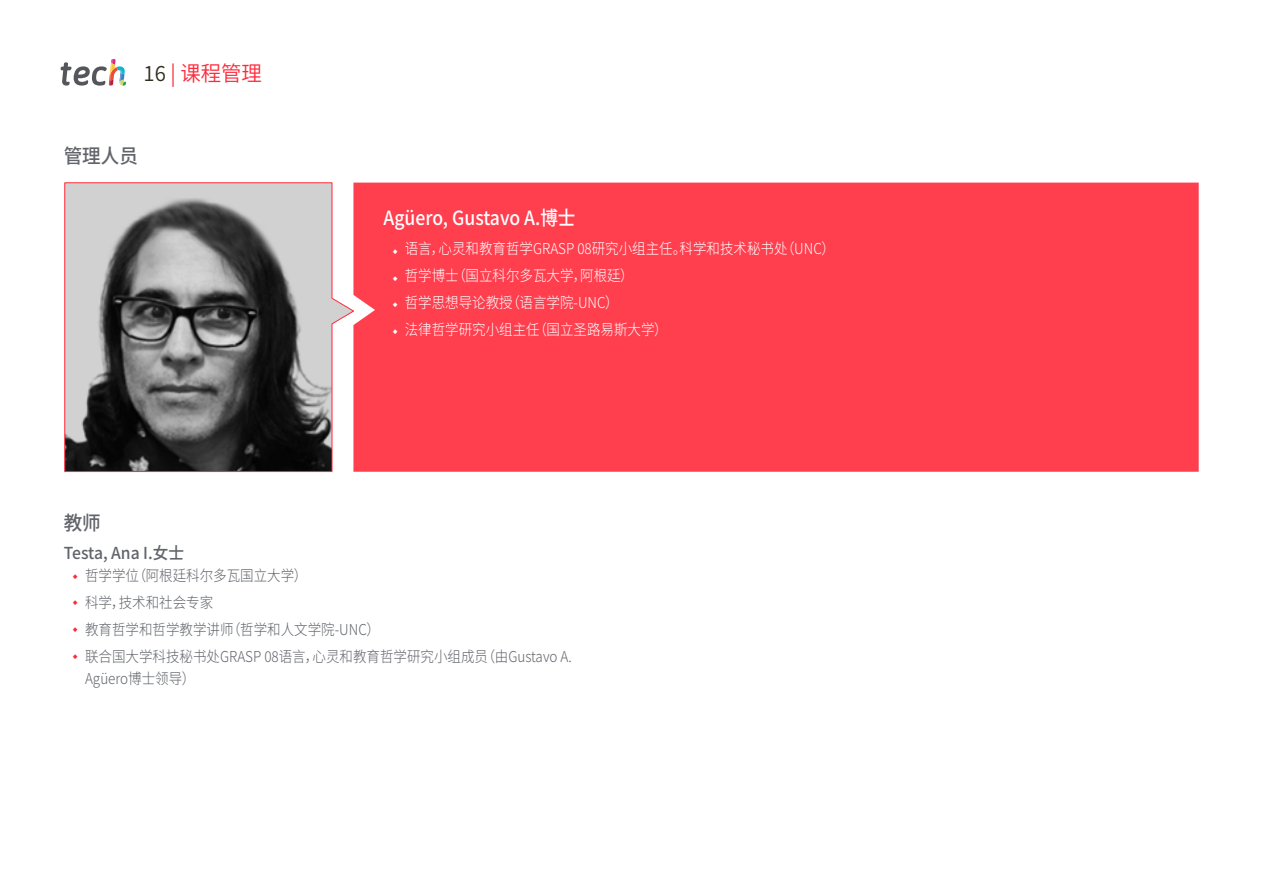
<style>
.page{position:relative;width:1263px;height:893px;background:#fff}
.page>*{position:absolute;margin:0;border:0;box-sizing:border-box;transform-origin:0 0}
.t1{font:21px "Source Han Sans CN";color:#ff293a}
.t2{font:500 19.5px "Source Han Sans CN";color:#fff;scale:.9 1}
.t3{font:500 19.5px "Source Han Sans CN";color:#61646a;scale:.95 1}
.t4{font:500 16.5px "Source Han Sans CN";color:#61646a;scale:.95 1}
.t5{font:300 15px/26.7px "Source Han Sans CN";color:#61646a;scale:.9 1}
.t6{font:300 15px/26.7px "Source Han Sans CN";color:#fff;scale:.9 1}
.s1{color:#312e20}
</style>
<div class="page">
<svg style="left:61px;top:59px;width:65px;height:27px"></svg>
<div style="left:354px;top:183px;width:845px;height:289px;background:#ff3e4e"></div>
<svg style="left:64px;top:182px;width:290px;height:290px;background:#827f7f"></svg>
<svg style="left:393px;top:249px;width:4px;height:5px"></svg>
<svg style="left:393px;top:276px;width:4px;height:5px"></svg>
<svg style="left:393px;top:303px;width:4px;height:5px"></svg>
<svg style="left:393px;top:329px;width:4px;height:5px"></svg>
<h1 class="t1" style="left:144px;top:61px;width:120px"><span class="s1">16</span> | 课程管理</h1>
<h2 class="t3" style="left:64px;top:145px;width:80px">管理人员</h2>
<h2 class="t2" style="left:383px;top:207px;width:215px">Agüero, Gustavo A.博士</h2>
<p class="t6" style="left:405px;top:236px;width:479px">语言，心灵和教育哲学GRASP 08研究小组主任。科学和技术秘书处（UNC）哲学博士（国立科尔多瓦大学，阿根廷）<br>哲学思想导论教授（语言学院-UNC）<br>法律哲学研究小组主任（国立圣路易斯大学）</p>
<h2 class="t3" style="left:64px;top:512px;width:41px">教师</h2>
<p class="t4" style="left:64px;top:544px;width:128px">Testa, Ana I.女士</p>
<p class="t5" style="left:85px;top:563px;width:542px">哲学学位（阿根廷科尔多瓦国立大学）<br>科学，技术和社会专家<br>教育哲学和哲学教学讲师（哲学和人文学院-UNC）<br>联合国大学科技秘书处GRASP 08语言，心灵和教育哲学研究小组成员（由Gustavo A.</p>
<p class="t5" style="left:85px;top:666px;width:124px">Agüero博士领导）</p>
</div>
